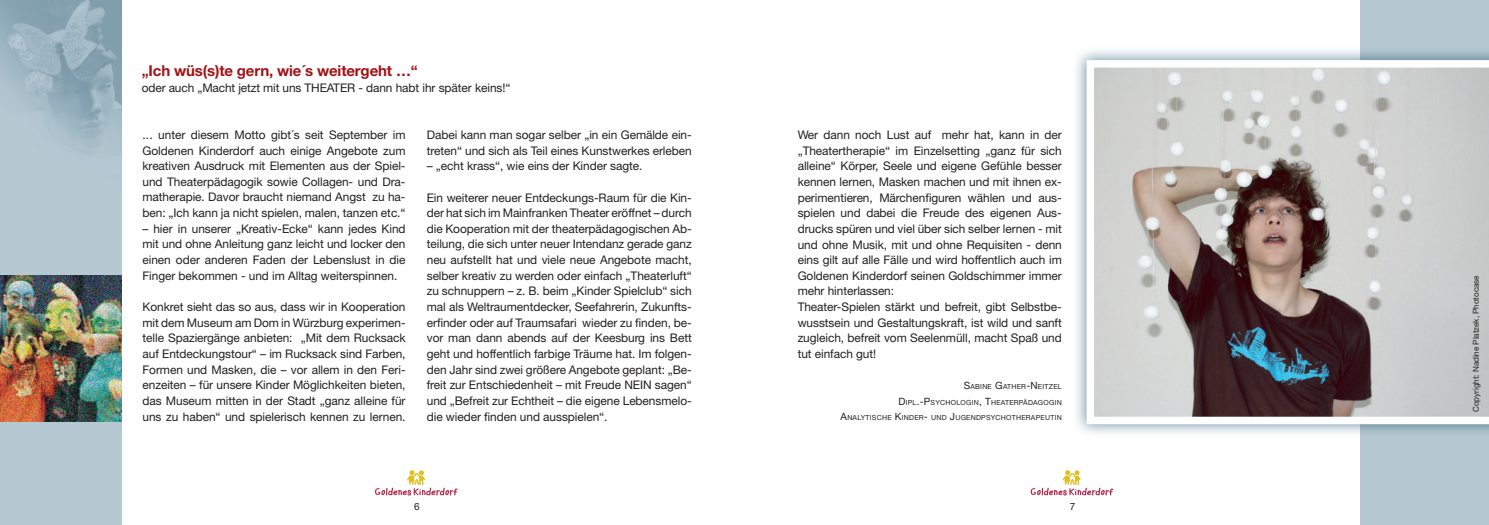
<style>
.page{position:relative;width:1489px;height:525px;background:#fff}
.page>*{position:absolute;margin:0;border:0;box-sizing:border-box;transform-origin:0 0}
.t1{font:700 15px "Helvetica Neue LT Std";letter-spacing:-.01em;color:#a21217}
.t2{font:11.88px/15.6px "Helvetica Neue LT Std";letter-spacing:-.005em;color:#231f20;text-align:justify}
.t3{font:10px "Helvetica Neue LT Std";color:#231f20}
.t4{font:8.12px "Helvetica Neue LT Std";letter-spacing:-.005em;color:#231f20}
.t5{font:7px "Helvetica Neue LT Std";letter-spacing:.035em;color:#231f20}
.s1{font-size:10px}
</style>
<div class="page">
<svg style="left:375px;top:470px;width:82px;height:25px"></svg>
<svg style="left:1030px;top:470px;width:83px;height:25px"></svg>
<div style="left:1360px;top:0;width:128px;height:524px;background:#b6c8d2"></div>
<div style="left:0;top:224px;width:121px;height:300px;background:#b6c8d2"></div>
<img style="left:1076px;top:50px;width:412px;height:384px">
<svg style="left:1086px;top:60px;width:402px;height:364px;background:#b2adac"></svg>
<img style="left:0;top:275px;width:121px;height:146px">
<img style="left:0;top:0;width:121px;height:224px">
<p class="t1" style="left:142px;top:62px;width:277px">„Ich wüs(s)te gern, wie´s weitergeht …“</p>
<p class="t2" style="left:142px;top:80px;width:370px">oder auch „Macht jetzt mit uns THEATER - dann habt ihr später keins!“</p>
<p class="t2" style="left:142px;top:127px;width:264px">... unter diesem Motto gibt´s seit September im Goldenen Kinderdorf auch einige Angebote zum kreativen Ausdruck mit Elementen aus der Spiel&shy;und Theaterpädagogik sowie Collagen- und Dra&shy;matherapie. Davor braucht niemand Angst zu ha&shy;ben: „Ich kann ja nicht spielen, malen, tanzen etc.“</p>
<p class="t2" style="left:142px;top:220px;width:264px">– hier in unserer „Kreativ-Ecke“ kann jedes Kind mit und ohne Anleitung ganz leicht und locker den einen oder anderen Faden der Lebenslust in die Finger bekommen - und im Alltag weiterspinnen.</p>
<p class="t2" style="left:142px;top:298px;width:264px">Konkret sieht das so aus, dass wir in Kooperation mit dem Museum am Dom in Würzburg experimen&shy;telle Spaziergänge anbieten: „Mit dem Rucksack auf Entdeckungstour“ – im Rucksack sind Farben, Formen und Masken, die – vor allem in den Feri&shy;enzeiten – für unsere Kinder Möglichkeiten bieten, das Museum mitten in der Stadt „ganz alleine für uns zu haben“ und spielerisch kennen zu lernen.</p>
<p class="t2" style="left:427px;top:127px;width:266px">Dabei kann man sogar selber „in ein Gemälde ein&shy;treten“ und sich als Teil eines Kunstwerkes erleben</p>
<p class="t2" style="left:427px;top:158px;width:217px">– „echt krass“, wie eins der Kinder sagte.</p>
<p class="t2" style="left:427px;top:189px;width:266px">Ein weiterer neuer Entdeckungs-Raum für die Kin&shy;der hat sich im Mainfranken Theater eröffnet – durch die Kooperation mit der theaterpädagogischen Ab&shy;teilung, die sich unter neuer Intendanz gerade ganz neu aufstellt hat und viele neue Angebote macht, selber kreativ zu werden oder einfach „Theaterluft“ zu schnuppern – z. B. beim „Kinder Spielclub“ sich mal als Weltraumentdecker, Seefahrerin, Zukunfts&shy;erfinder oder auf Traumsafari wieder zu finden, be&shy;vor man dann abends auf der Keesburg ins Bett geht und hoffentlich farbige Träume hat. Im folgen&shy;den Jahr sind zwei größere Angebote geplant: „Be&shy;freit zur Entschiedenheit – mit Freude NEIN sagen“ und „Befreit zur Echtheit – die eigene Lebensmelo&shy;die wieder finden und ausspielen“.</p>
<p class="t2" style="left:797px;top:127px;width:266px;text-align:left">Wer dann noch Lust auf mehr hat, kann in der „Theatertherapie“ im Einzelsetting „ganz für sich alleine“ Körper, Seele und eigene Gefühle besser kennen lernen, Masken machen und mit ihnen ex&shy;perimentieren, Märchenfiguren wählen und aus&shy;spielen und dabei die Freude des eigenen Aus&shy;drucks spüren und viel über sich selber lernen - mit und ohne Musik, mit und ohne Requisiten - denn eins gilt auf alle Fälle und wird hoffentlich auch im Goldenen Kinderdorf seinen Goldschimmer immer mehr hinterlassen:<br>Theater-Spielen stärkt und befreit, gibt Selbstbe&shy;wusstsein und Gestaltungskraft, ist wild und sanft zugleich, befreit vom Seelenmüll, macht Spaß und tut einfach gut!</p>
<p class="t5" style="left:963px;top:382px;width:100px"><span class="s1">S</span>ABINE <span class="s1">G</span>ATHER<span class="s1">-N</span>EITZEL</p>
<p class="t5" style="left:898px;top:398px;width:165px"><span class="s1">D</span>IPL<span class="s1">.-P</span>SYCHOLOGIN<span class="s1">, T</span>HEATERPÄDAGOGIN</p>
<p class="t5" style="left:840px;top:413px;width:223px"><span class="s1">A</span>NALYTISCHE <span class="s1">K</span>INDER<span class="s1">-</span> UND <span class="s1">J</span>UGENDPSYCHOTHERAPEUTIN</p>
<p class="t3" style="left:414px;top:500px;width:7px">6</p>
<p class="t3" style="left:1069px;top:500px;width:7px">7</p>
<p class="t4" style="left:1470px;top:412px;width:138px;rotate:-90deg">Copyright: Nadine Platzek, Photocase</p>
</div>
